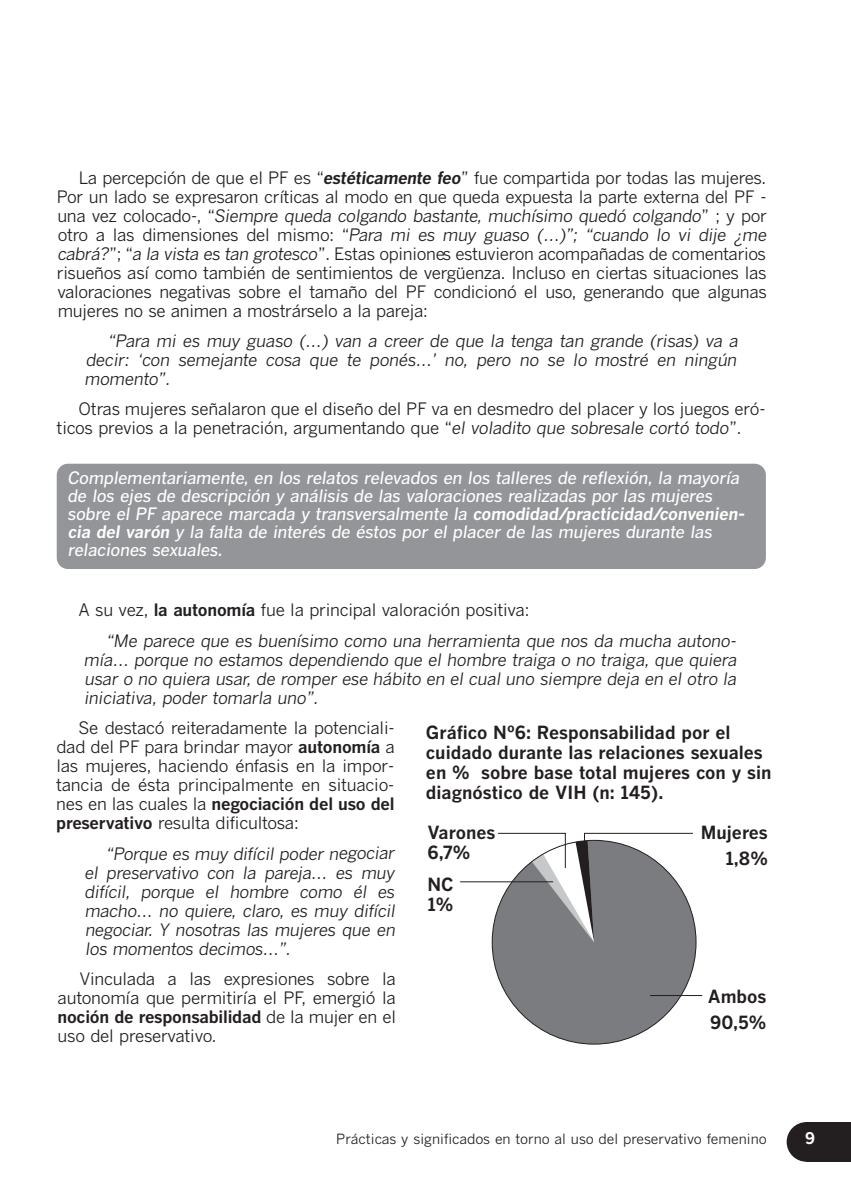
<style>
.page{position:relative;width:851px;height:1191px;background:#fff}
.page>*{position:absolute;margin:0;border:0;box-sizing:border-box;transform-origin:0 0}
.t1{font:700 18px/20px "Benton Gothic";color:#231f20}
.t2{font:17px/19px "Benton Gothic";letter-spacing:-.015em;color:#231f20;text-align:justify}
.t3{font:italic 17px/19px "Benton Gothic";letter-spacing:-.015em;color:#231f20;text-align:justify}
.t4{font:italic 500 17px/18px "Benton Gothic";letter-spacing:-.015em;color:#fff}
.t5{font:700 16px "Benton Gothic";color:#fff}
.t6{font:14px "Benton Gothic";color:#231f20}
.s1{font-weight:700;font-style:italic}
.s2{font-style:italic}
.s3{font-weight:700}
.s4{font-style:normal}
.s5{font-weight:700;font-style:normal}
</style>
<div class="page">
<div style="left:786px;top:1122px;width:40px;height:39px;background:#231f20;border-radius:50%"></div>
<div style="left:806px;top:1122px;width:44px;height:39px;background:#231f20"></div>
<div style="left:57px;top:464px;width:708px;height:105px;background:#939598;border-radius:11px"></div>
<div style="left:492px;top:840px;width:204px;height:204px;background:#7a7c7f;border-radius:50%"></div>
<hr style="left:460px;top:881px;width:93px;height:1px;background:#231f20">
<svg style="left:497px;top:832px;width:196px;height:110px"></svg>
<hr style="left:650px;top:995px;width:52px;height:1px;background:#231f20">
<p class="t2" style="left:57px;top:168px;width:711px;text-indent:22px">La percepción de que el PF es “<span class="s1">estéticamente feo</span>” fue compartida por todas las mujeres.<br>Por un lado se expresaron críticas al modo en que queda expuesta la parte externa del PF - una vez colocado-, “<span class="s2">Siempre queda colgando bastante, muchísimo quedó colgando</span>” ; y por otro a las dimensiones del mismo: “<span class="s2">Para mi es muy guaso (…)”; “cuando lo vi dije ¿me cabrá?</span>”; “<span class="s2">a la vista es tan grotesco</span>”. Estas opiniones estuvieron acompañadas de comentarios risueños así como también de sentimientos de vergüenza. Incluso en ciertas situaciones las valoraciones negativas sobre el tamaño del PF condicionó el uso, generando que algunas mujeres no se animen a mostrárselo a la pareja:</p>
<p class="t3" style="left:85px;top:331px;width:655px;text-indent:23px">“Para mi es muy guaso (…) van a creer de que la tenga tan grande (risas) va a decir: ‘con semejante cosa que te ponés…’ no, pero no se lo mostré en ningún momento”.</p>
<p class="t2" style="left:57px;top:400px;width:710px;text-indent:22px">Otras mujeres señalaron que el diseño del PF va en desmedro del placer y los juegos eró&shy;ticos previos a la penetración, argumentando que “<span class="s2">el voladito que sobresale cortó todo</span>”.</p>
<p class="t4" style="left:68px;top:469px;width:678px">Complementariamente, en los relatos relevados en los talleres de reflexión, la mayoría de los ejes de descripción y análisis de las valoraciones realizadas por las mujeres sobre el PF aparece marcada y transversalmente la <span class="s3">comodidad/practicidad/convenien&shy;cia del varón</span> y la falta de interés de éstos por el placer de las mujeres durante las relaciones sexuales.</p>
<p class="t3" style="left:107px;top:595px;width:631px;line-height:30.4px;text-indent:-28px"><span class="s4">A su vez,</span> <span class="s5">la autonomía</span> <span class="s4">fue la principal valoración positiva:<br></span>“Me parece que es buenísimo como una herramienta que nos da mucha autono-</p>
<p class="t3" style="left:85px;top:650px;width:654px">mía… porque no estamos dependiendo que el hombre traiga o no traiga, que quiera usar o no quiera usar, de romper ese hábito en el cual uno siempre deja en el otro la iniciativa, poder tomarla uno”.</p>
<p class="t2" style="left:56px;top:719px;width:340px;text-indent:22px">Se destacó reiteradamente la potenciali&shy;dad del PF para brindar mayor <span class="s3">autonomía</span> a las mujeres, haciendo énfasis en la impor&shy;tancia de ésta principalmente en situacio&shy;nes en las cuales la <span class="s3">negociación del uso del preservativo</span> resulta dificultosa:</p>
<p class="t3" style="left:85px;top:844px;width:312px;text-indent:21px">“Porque es muy difícil poder negociar el preservativo con la pareja… es muy difícil, porque el hombre como él es macho… no quiere, claro, es muy difícil negociar. Y nosotras las mujeres que en los momentos decimos…”.</p>
<p class="t2" style="left:57px;top:969px;width:340px;text-indent:22px">Vinculada a las expresiones sobre la autonomía que permitiría el PF, emergió la <span class="s3">noción de responsabilidad</span> de la mujer en el uso del preservativo.</p>
<p class="t1" style="left:426px;top:723px;width:347px">Gráfico Nº6: Responsabilidad por el cuidado durante las relaciones sexuales en % sobre base total mujeres con y sin diagnóstico de VIH (n: 145).</p>
<p class="t1" style="left:427px;top:822px;width:69px">Varones<br>6,7%</p>
<p class="t1" style="left:427px;top:874px;width:28px">NC<br>1%</p>
<p class="t1" style="left:700px;top:819px;width:69px;line-height:26px;text-align:right">Mujeres<br>1,8%</p>
<p class="t1" style="left:707px;top:984px;width:60px;line-height:26px">Ambos<br>90,5%</p>
<p class="t6" style="left:336px;top:1131px;width:432px">Prácticas y significados en torno al uso del preservativo femenino</p>
<p class="t5" style="left:804px;top:1129px;width:11px">9</p>
</div>
